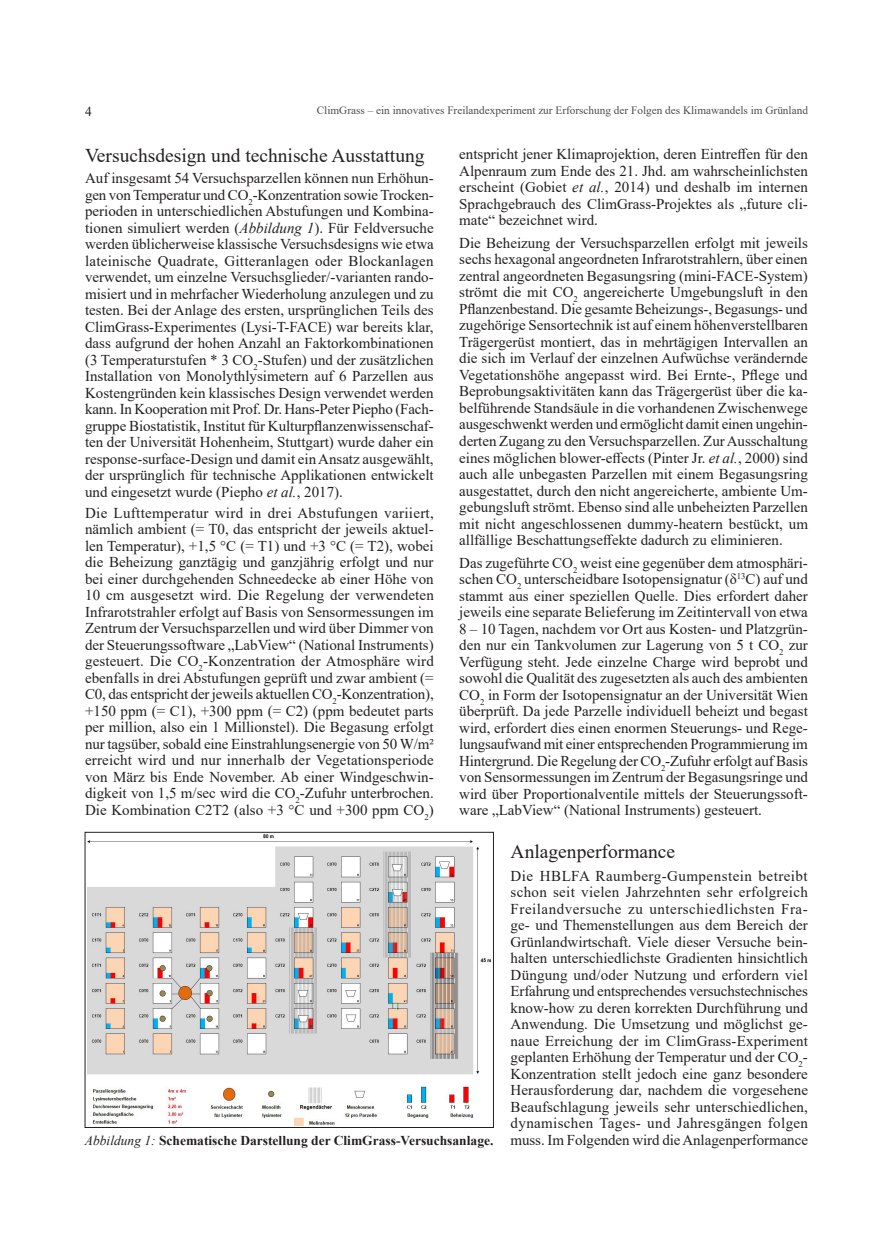
<style>
.page{position:relative;width:893px;height:1234px;background:#fff}
.page>*{position:absolute;margin:0;border:0;box-sizing:border-box;transform-origin:0 0}
.Zwischentitel_1{font:19.5px "Times New Roman";color:#231f20}
.Fließtext{font:15px/16.5px "Times New Roman";color:#231f20;text-align:justify}
.Beschriftung{font:700 13.5px "Times New Roman";color:#231f20}
.t1{font:13.5px "Times New Roman";color:#231f20}
.t2{font:11.25px "Times New Roman";color:#4b4c4d}
.s1{font-style:italic}
.s2{font-weight:400;font-style:italic}
</style>
<div class="page">
<img style="left:87px;top:833px;width:405px;height:292px">
<div style="left:85px;top:831px;width:409px;height:296px;border:1px solid #231f20"></div>
<p class="t1" style="left:85px;top:102px;width:8px">4</p>
<p class="t2" style="left:317px;top:102px;width:493px">ClimGrass – ein innovatives Freilandexperiment zur Erforschung der Folgen des Klimawandels im Grünland</p>
<p class="Zwischentitel_1" style="left:85px;top:142px;width:341px">Versuchsdesign und technische Ausstattung</p>
<p class="Fließtext" style="left:85px;top:169px;width:350px">Auf insgesamt 54 Versuchsparzellen können nun Erhöhun&shy;gen von Temperatur und CO<sub>2</sub>-Konzentration sowie Trocken&shy;perioden in unterschiedlichen Abstufungen und Kombina&shy;tionen simuliert werden (<span class="s1">Abbildung 1</span>). Für Feldversuche werden üblicherweise klassische Versuchsdesigns wie etwa lateinische Quadrate, Gitteranlagen oder Blockanlagen verwendet, um einzelne Versuchsglieder/-varianten rando&shy;misiert und in mehrfacher Wiederholung anzulegen und zu testen. Bei der Anlage des ersten, ursprünglichen Teils des ClimGrass-Experimentes (Lysi-T-FACE) war bereits klar, dass aufgrund der hohen Anzahl an Faktorkombinationen (3 Temperaturstufen * 3 CO<sub>2</sub>-Stufen) und der zusätzlichen Installation von Monolythlysimetern auf 6 Parzellen aus Kostengründen kein klassisches Design verwendet werden kann. In Kooperation mit Prof. Dr. Hans-Peter Piepho (Fach&shy;gruppe Biostatistik, Institut für Kulturpflanzenwissenschaf&shy;ten der Universität Hohenheim, Stuttgart) wurde daher ein response-surface-Design und damit ein Ansatz ausgewählt, der ursprünglich für technische Applikationen entwickelt und eingesetzt wurde (Piepho <span class="s1">et al.</span>, 2017).</p>
<p class="Fließtext" style="left:85px;top:504px;width:350px">Die Lufttemperatur wird in drei Abstufungen variiert, nämlich ambient (= T0, das entspricht der jeweils aktuel&shy;len Temperatur), +1,5 °C (= T1) und +3 °C (= T2), wobei die Beheizung ganztägig und ganzjährig erfolgt und nur bei einer durchgehenden Schneedecke ab einer Höhe von 10 cm ausgesetzt wird. Die Regelung der verwendeten Infrarotstrahler erfolgt auf Basis von Sensormessungen im Zentrum der Versuchsparzellen und wird über Dimmer von der Steuerungssoftware „LabView“ (National Instruments) gesteuert. Die CO<sub>2</sub>-Konzentration der Atmosphäre wird ebenfalls in drei Abstufungen geprüft und zwar ambient (= C0, das entspricht der jeweils aktuellen CO<sub>2</sub>-Konzentration), +150 ppm (= C1), +300 ppm (= C2) (ppm bedeutet parts per million, also ein 1 Millionstel). Die Begasung erfolgt nur tagsüber, sobald eine Einstrahlungsenergie von 50 W/m² erreicht wird und nur innerhalb der Vegetationsperiode von März bis Ende November. Ab einer Windgeschwin&shy;digkeit von 1,5 m/sec wird die CO<sub>2</sub>-Zufuhr unterbrochen.<br>Die Kombination C2T2 (also +3 °C und +300 ppm CO<sub>2</sub>)</p>
<p class="Fließtext" style="left:459px;top:145px;width:350px">entspricht jener Klimaprojektion, deren Eintreffen für den Alpenraum zum Ende des 21. Jhd. am wahrscheinlichsten erscheint (Gobiet <span class="s1">et al.</span>, 2014) und deshalb im internen Sprachgebrauch des ClimGrass-Projektes als „future cli&shy;mate“ bezeichnet wird.</p>
<p class="Fließtext" style="left:459px;top:234px;width:350px">Die Beheizung der Versuchsparzellen erfolgt mit jeweils sechs hexagonal angeordneten Infrarotstrahlern, über einen zentral angeordneten Begasungsring (mini-FACE-System) strömt die mit CO<sub>2</sub> angereicherte Umgebungsluft in den Pflanzenbestand. Die gesamte Beheizungs-, Begasungs- und zugehörige Sensortechnik ist auf einem höhenverstellbaren Trägergerüst montiert, das in mehrtägigen Intervallen an die sich im Verlauf der einzelnen Aufwüchse verändernde Vegetationshöhe angepasst wird. Bei Ernte-, Pflege und Beprobungsaktivitäten kann das Trägergerüst über die ka&shy;belführende Standsäule in die vorhandenen Zwischenwege ausgeschwenkt werden und ermöglicht damit einen ungehin&shy;derten Zugang zu den Versuchsparzellen. Zur Ausschaltung eines möglichen blower-effects (Pinter Jr. <span class="s1">et al.</span>, 2000) sind auch alle unbegasten Parzellen mit einem Begasungsring ausgestattet, durch den nicht angereicherte, ambiente Um&shy;gebungsluft strömt. Ebenso sind alle unbeheizten Parzellen mit nicht angeschlossenen dummy-heatern bestückt, um allfällige Beschattungseffekte dadurch zu eliminieren.</p>
<p class="Fließtext" style="left:459px;top:553px;width:350px">Das zugeführte CO<sub>2</sub> weist eine gegenüber dem atmosphäri&shy;schen CO<sub>2</sub> unterscheidbare Isotopensignatur (δ<sup>13</sup>C) auf und stammt aus einer speziellen Quelle. Dies erfordert daher jeweils eine separate Belieferung im Zeitintervall von etwa 8 – 10 Tagen, nachdem vor Ort aus Kosten- und Platzgrün&shy;den nur ein Tankvolumen zur Lagerung von 5 t CO<sub>2</sub> zur Verfügung steht. Jede einzelne Charge wird beprobt und sowohl die Qualität des zugesetzten als auch des ambienten CO<sub>2</sub> in Form der Isotopensignatur an der Universität Wien überprüft. Da jede Parzelle individuell beheizt und begast wird, erfordert dies einen enormen Steuerungs- und Rege&shy;lungsaufwand mit einer entsprechenden Programmierung im Hintergrund. Die Regelung der CO<sub>2</sub>-Zufuhr erfolgt auf Basis von Sensormessungen im Zentrum der Begasungsringe und wird über Proportionalventile mittels der Steuerungssoft&shy;ware „LabView“ (National Instruments) gesteuert.</p>
<p class="Zwischentitel_1" style="left:511px;top:837px;width:166px">Anlagenperformance</p>
<p class="Fließtext" style="left:511px;top:866px;width:299px">Die HBLFA Raumberg-Gumpenstein betreibt schon seit vielen Jahrzehnten sehr erfolgreich Freilandversuche zu unterschiedlichsten Fra&shy;ge- und Themenstellungen aus dem Bereich der Grünlandwirtschaft. Viele dieser Versuche bein&shy;halten unterschiedlichste Gradienten hinsichtlich Düngung und/oder Nutzung und erfordern viel Erfahrung und entsprechendes versuchstechnisches know-how zu deren korrekten Durchführung und Anwendung. Die Umsetzung und möglichst ge&shy;naue Erreichung der im ClimGrass-Experiment geplanten Erhöhung der Temperatur und der CO<sub>2</sub>- Konzentration stellt jedoch eine ganz besondere Herausforderung dar, nachdem die vorgesehene Beaufschlagung jeweils sehr unterschiedlichen, dynamischen Tages- und Jahresgängen folgen</p>
<p class="Beschriftung" style="left:85px;top:1130px;width:410px"><span class="s2">Abbildung 1:</span> Schematische Darstellung der ClimGrass-Versuchsanlage.</p>
<p class="Fließtext" style="left:510px;top:1130px;width:299px">muss. Im Folgenden wird die Anlagenperformance</p>
</div>
